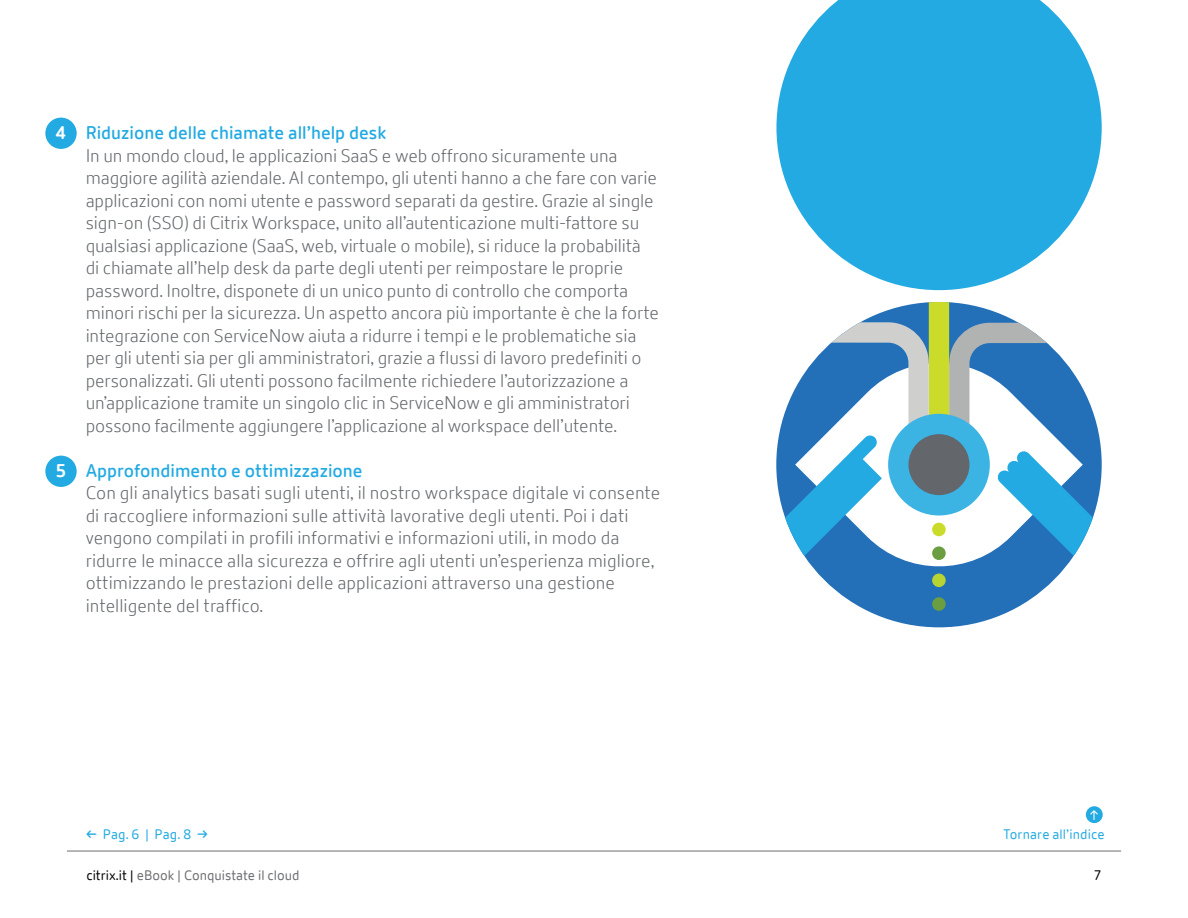
<style>
.page{position:relative;width:1188px;height:918px;background:#fff}
.page>*{position:absolute;margin:0;border:0;box-sizing:border-box;transform-origin:0 0}
.t1{font:300 18px/22.5px "Citrix New Sans";letter-spacing:-.01em;color:#63666a}
.t2{font:600 18px "Citrix New Sans";color:#23aae2}
.t3{font:700 18px "Citrix New Sans";color:#fff}
.t4{font:13.5px "Citrix New Sans";color:#6d6e71}
.BodyText_-_70k_-_9_1{font:13.5px "Citrix New Sans";letter-spacing:.01em;color:#23aae2}
.t5{font:13.5px "Citrix New Sans";color:#000}
.t6{font:13.5px "Citrix New Sans";color:#fff}
.s1{font-weight:600}
.s2{color:#000}
</style>
<div class="page">
<hr style="left:67px;top:851px;width:1054px;height:1px;background:#6d6e71">
<div style="left:776px;top:302px;width:326px;height:325px;background:#2370b9;border-radius:50%"></div>
<svg style="left:804px;top:556px;width:270px;height:20px"></svg>
<svg style="left:785px;top:302px;width:308px;height:254px"></svg>
<div style="left:932px;top:523px;width:14px;height:13px;background:#cadb2a;border-radius:50%"></div>
<div style="left:932px;top:546px;width:14px;height:14px;background:#6a9e41;border-radius:50%"></div>
<div style="left:932px;top:574px;width:14px;height:13px;background:#b8d432;border-radius:50%"></div>
<div style="left:932px;top:597px;width:14px;height:14px;background:#6a9e41;border-radius:50%"></div>
<svg style="left:776px;top:0;width:326px;height:290px;fill:#23aae2"></svg>
<div style="left:1086px;top:806px;width:17px;height:17px;background:#23aae2;border-radius:50%"></div>
<div style="left:45px;top:118px;width:32px;height:31px;background:#23aae2;border-radius:50%"></div>
<div style="left:45px;top:456px;width:32px;height:31px;background:#23aae2;border-radius:50%"></div>
<p class="t3" style="left:56px;top:122px;width:12px">4</p>
<p class="t3" style="left:56px;top:460px;width:12px">5</p>
<p class="t2" style="left:86px;top:122px;width:302px">Riduzione delle chiamate all’help desk</p>
<p class="t1" style="left:86px;top:144px;width:575px">In un mondo cloud, le applicazioni SaaS e web offrono sicuramente una maggiore agilità aziendale. Al contempo, gli utenti hanno a che fare con varie applicazioni con nomi utente e password separati da gestire. Grazie al single sign-on (SSO) di Citrix Workspace, unito all’autenticazione multi-fattore su qualsiasi applicazione (SaaS, web, virtuale o mobile), si riduce la probabilità di chiamate all’help desk da parte degli utenti per reimpostare le proprie password. Inoltre, disponete di un unico punto di controllo che comporta minori rischi per la sicurezza. Un aspetto ancora più importante è che la forte integrazione con ServiceNow aiuta a ridurre i tempi e le problematiche sia per gli utenti sia per gli amministratori, grazie a flussi di lavoro predefiniti o personalizzati. Gli utenti possono facilmente richiedere l’autorizzazione a un’applicazione tramite un singolo clic in ServiceNow e gli amministratori possono facilmente aggiungere l’applicazione al workspace dell’utente.</p>
<p class="t2" style="left:86px;top:460px;width:278px">Approfondimento e ottimizzazione</p>
<p class="t1" style="left:86px;top:482px;width:576px">Con gli analytics basati sugli utenti, il nostro workspace digitale vi consente di raccogliere informazioni sulle attività lavorative degli utenti. Poi i dati vengono compilati in profili informativi e informazioni utili, in modo da ridurre le minacce alla sicurezza e offrire agli utenti un’esperienza migliore, ottimizzando le prestazioni delle applicazioni attraverso una gestione intelligente del traffico.</p>
<p class="BodyText_-_70k_-_9_1" style="left:86px;top:826px;width:124px"><span class="s1">←</span> Pag. 6 | Pag. 8 <span class="s1">→</span></p>
<p class="t6" style="left:1090px;top:808px;width:10px">↑</p>
<p class="BodyText_-_70k_-_9_1" style="left:1004px;top:827px;width:103px">Tornare all’indice</p>
<p class="t4" style="left:86px;top:868px;width:215px"><span class="s2">citrix.it |</span> eBook | Conquistate il cloud</p>
<p class="t5" style="left:1094px;top:868px;width:9px">7</p>
</div>
